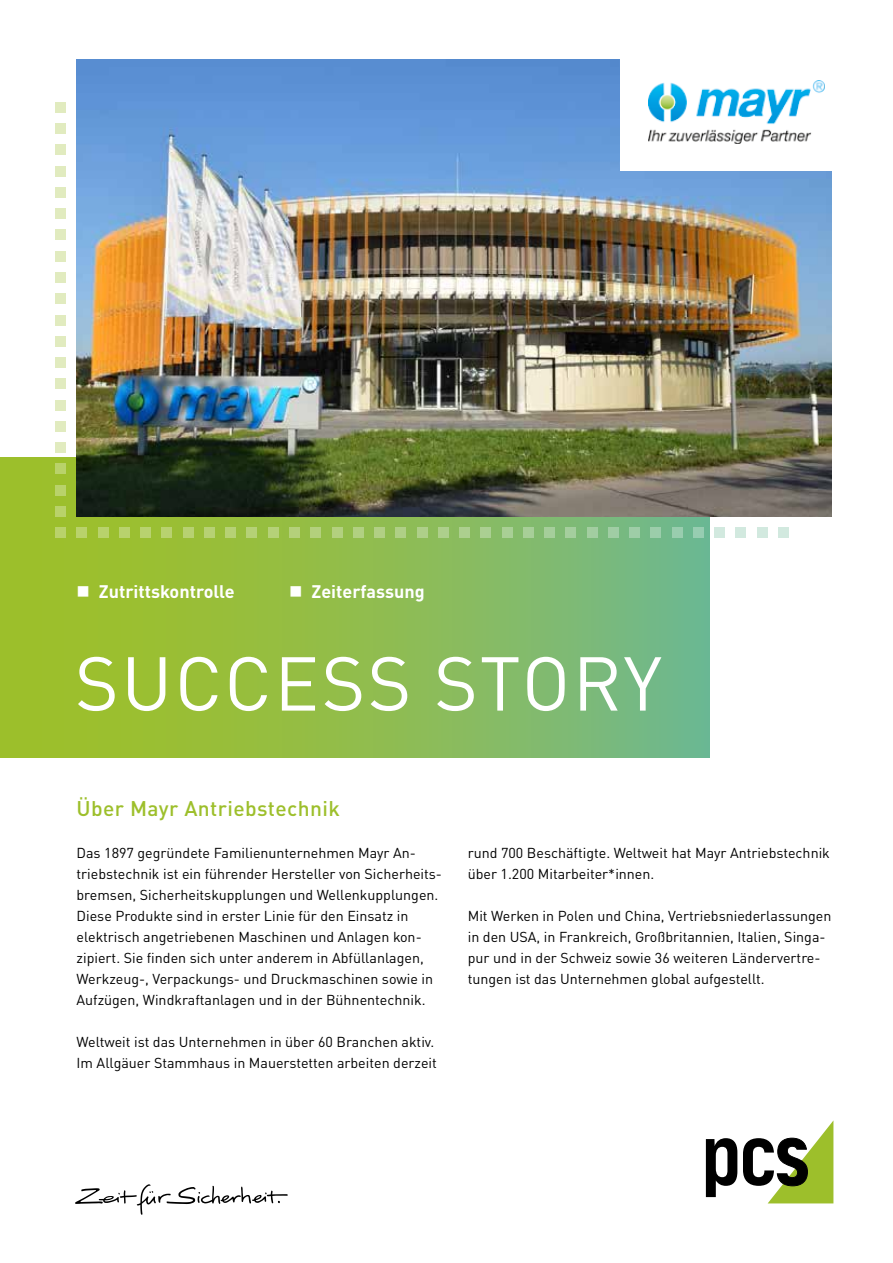
<style>
.page{position:relative;width:893px;height:1263px;background:#fff}
.page>*{position:absolute;margin:0;border:0;box-sizing:border-box;transform-origin:0 0}
.t1{font:75px "DIN Pro";letter-spacing:.025em;color:#fff}
.t2{font:500 21px "DIN Pro";letter-spacing:.02em;color:#9dbf2b}
.t3{font:700 18px "DIN Pro";color:#fff}
.t4{font:14.25px/21px "DIN Pro";color:#000}
</style>
<div class="page">
<svg style="left:706px;top:1138px;width:31px;height:59px"></svg>
<svg style="left:743px;top:1121px;width:90px;height:82px"></svg>
<div style="left:0;top:458px;width:709px;height:300px;background:linear-gradient(to right,#a5c01c,#75b889)"></div>
<img style="left:77px;top:60px;width:754px;height:457px">
<div style="left:621px;top:0;width:272px;height:170px;background:#fff"></div>
<img style="left:649px;top:81px;width:176px;height:62px">
<div style="left:55px;top:187px;width:11px;height:11px;background:#e1ebbf"></div>
<div style="left:55px;top:208px;width:11px;height:11px;background:#e1ebbf"></div>
<div style="left:55px;top:230px;width:11px;height:10px;background:#e1ebbf"></div>
<div style="left:55px;top:251px;width:11px;height:10px;background:#e1ebbf"></div>
<div style="left:55px;top:272px;width:11px;height:11px;background:#e1ebbf"></div>
<div style="left:55px;top:293px;width:11px;height:11px;background:#e1ebbf"></div>
<div style="left:55px;top:315px;width:11px;height:10px;background:#e1ebbf"></div>
<div style="left:55px;top:336px;width:11px;height:11px;background:#e1ebbf"></div>
<div style="left:55px;top:357px;width:11px;height:11px;background:#e1ebbf"></div>
<div style="left:55px;top:378px;width:11px;height:11px;background:#e1ebbf"></div>
<div style="left:55px;top:400px;width:11px;height:10px;background:#e1ebbf"></div>
<div style="left:55px;top:421px;width:11px;height:11px;background:#e1ebbf"></div>
<div style="left:55px;top:442px;width:11px;height:11px;background:#e1ebbf"></div>
<div style="left:55px;top:463px;width:11px;height:11px;background:#b9d26a"></div>
<div style="left:55px;top:485px;width:11px;height:10px;background:#b9d26a"></div>
<div style="left:55px;top:506px;width:11px;height:11px;background:#b9d26a"></div>
<div style="left:55px;top:527px;width:11px;height:11px;background:#b9d26a"></div>
<div style="left:77px;top:527px;width:10px;height:11px;background:#b9d26b"></div>
<div style="left:98px;top:527px;width:10px;height:11px;background:#b8d26c"></div>
<div style="left:119px;top:527px;width:11px;height:11px;background:#b8d26d"></div>
<div style="left:140px;top:527px;width:11px;height:11px;background:#b8d26f"></div>
<div style="left:162px;top:527px;width:10px;height:11px;background:#b8d170"></div>
<div style="left:183px;top:527px;width:10px;height:11px;background:#b7d171"></div>
<div style="left:204px;top:527px;width:11px;height:11px;background:#b7d173"></div>
<div style="left:225px;top:527px;width:11px;height:11px;background:#b6d174"></div>
<div style="left:247px;top:527px;width:10px;height:11px;background:#b5d176"></div>
<div style="left:268px;top:527px;width:11px;height:11px;background:#b5d178"></div>
<div style="left:289px;top:527px;width:11px;height:11px;background:#b4d07b"></div>
<div style="left:310px;top:527px;width:11px;height:11px;background:#b3d07d"></div>
<div style="left:332px;top:527px;width:10px;height:11px;background:#b3d07f"></div>
<div style="left:353px;top:527px;width:11px;height:11px;background:#b1d081"></div>
<div style="left:374px;top:527px;width:11px;height:11px;background:#b1cf84"></div>
<div style="left:395px;top:527px;width:11px;height:11px;background:#afcf86"></div>
<div style="left:417px;top:527px;width:10px;height:11px;background:#aecf89"></div>
<div style="left:438px;top:527px;width:11px;height:11px;background:#adcf8c"></div>
<div style="left:459px;top:527px;width:11px;height:11px;background:#accf8e"></div>
<div style="left:480px;top:527px;width:11px;height:11px;background:#abcf92"></div>
<div style="left:502px;top:527px;width:10px;height:11px;background:#a9cf95"></div>
<div style="left:523px;top:527px;width:11px;height:11px;background:#a7cf98"></div>
<div style="left:544px;top:527px;width:11px;height:11px;background:#a5ce9a"></div>
<div style="left:566px;top:527px;width:10px;height:11px;background:#a4ce9d"></div>
<div style="left:587px;top:527px;width:10px;height:11px;background:#a2cda0"></div>
<div style="left:608px;top:527px;width:11px;height:11px;background:#a0cda4"></div>
<div style="left:629px;top:527px;width:11px;height:11px;background:#9ecda7"></div>
<div style="left:651px;top:527px;width:10px;height:11px;background:#9ccdaa"></div>
<div style="left:672px;top:527px;width:10px;height:11px;background:#99cdae"></div>
<div style="left:693px;top:527px;width:11px;height:11px;background:#97cdb1"></div>
<div style="left:714px;top:527px;width:11px;height:11px;background:#d2e9df"></div>
<div style="left:736px;top:527px;width:10px;height:11px;background:#d2e9df"></div>
<div style="left:757px;top:527px;width:10px;height:11px;background:#d2e9df"></div>
<div style="left:778px;top:527px;width:11px;height:11px;background:#d2e9df"></div>
<div style="left:55px;top:166px;width:11px;height:10px;background:#e1ebbf"></div>
<div style="left:55px;top:145px;width:11px;height:10px;background:#e1ebbf"></div>
<div style="left:55px;top:123px;width:11px;height:11px;background:#e1ebbf"></div>
<div style="left:55px;top:102px;width:11px;height:11px;background:#e1ebbf"></div>
<svg style="left:75px;top:1184px;width:213px;height:31px"></svg>
<p class="t3" style="left:77px;top:578px;width:160px">■ Zutrittskontrolle</p>
<p class="t3" style="left:289px;top:578px;width:137px">■ Zeiterfassung</p>
<h1 class="t1" style="left:75px;top:626px;width:589px">SUCCESS STORY</h1>
<h2 class="t2" style="left:77px;top:792px;width:265px">Über Mayr Antriebstechnik</h2>
<p class="t4" style="left:77px;top:841px;width:367px">Das 1897 gegründete Familienunternehmen Mayr An&shy;triebstechnik ist ein führender Hersteller von Sicherheits&shy;bremsen, Sicherheitskupplungen und Wellenkupplungen.<br>Diese Produkte sind in erster Linie für den Einsatz in elektrisch angetriebenen Maschinen und Anlagen kon&shy;zipiert. Sie finden sich unter anderem in Abfüllanlagen, Werkzeug-, Verpackungs- und Druckmaschinen sowie in Aufzügen, Windkraftanlagen und in der Bühnentechnik.</p>
<p class="t4" style="left:77px;top:1030px;width:362px">Weltweit ist das Unternehmen in über 60 Branchen aktiv.<br>Im Allgäuer Stammhaus in Mauerstetten arbeiten derzeit</p>
<p class="t4" style="left:468px;top:841px;width:364px">rund 700 Beschäftigte. Weltweit hat Mayr Antriebstechnik über 1.200 Mitarbeiter*innen.</p>
<p class="t4" style="left:468px;top:904px;width:365px">Mit Werken in Polen und China, Vertriebsniederlassungen in den USA, in Frankreich, Großbritannien, Italien, Singa&shy;pur und in der Schweiz sowie 36 weiteren Ländervertre&shy;tungen ist das Unternehmen global aufgestellt.</p>
</div>
